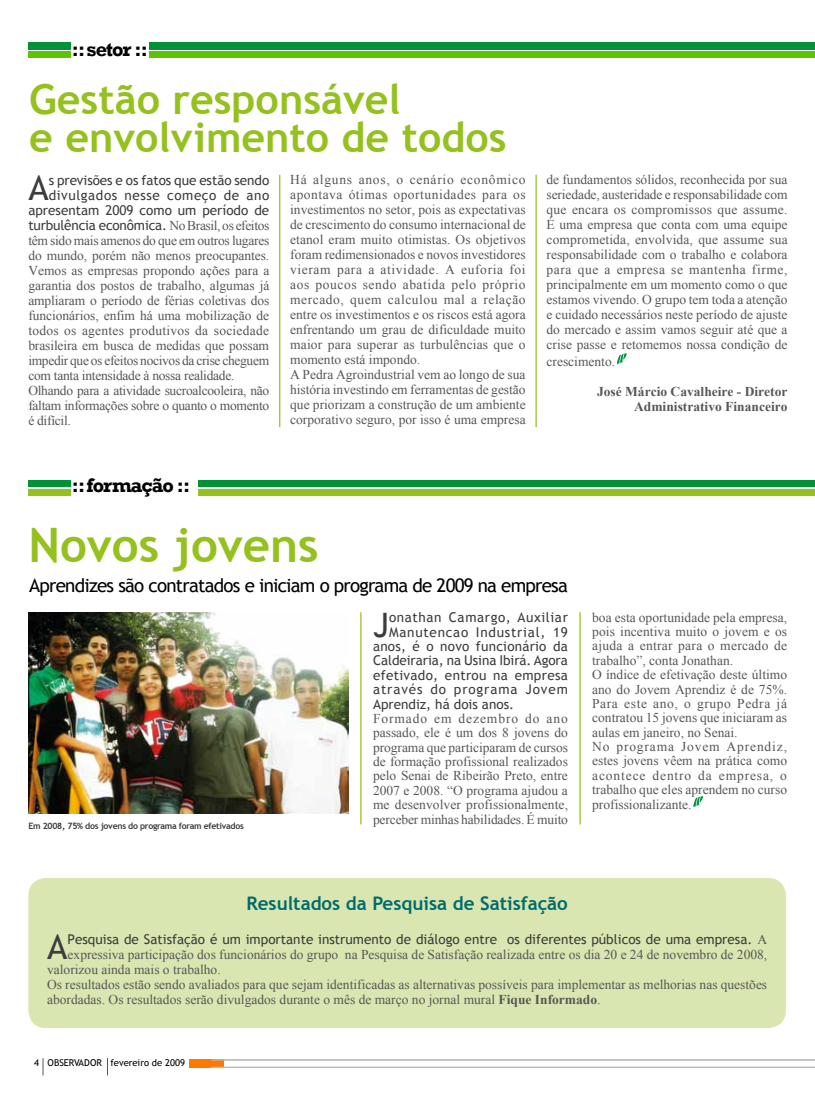
<style>
.page{position:relative;width:815px;height:1099px;background:#fff}
.page>*{position:absolute;margin:0;border:0;box-sizing:border-box;transform-origin:0 0}
.t1{font:700 47.5px "Trebuchet MS";color:#95c11f}
.t2{font:700 41.25px/37.5px "Trebuchet MS";color:#95c11f}
.t3{font:34.5px "Trebuchet MS";color:#3c3c3b}
.t4{font:33.62px "Trebuchet MS";color:#3c3c3b}
.t5{font:700 20px "Rockwell";letter-spacing:-.05em;color:#000}
.t6{font:18.75px "Trebuchet MS";letter-spacing:-.04em;color:#000}
.t7{font:700 18.75px "Trebuchet MS";color:#006b6d}
.t8{font:13.5px/15px "Times New Roman";color:#575756}
.t9{font:13.5px/15px "Trebuchet MS";color:#3c3c3b;text-align:right}
.t10{font:700 13.5px/15px "Times New Roman";color:#575756;text-align:right}
.t11{font:13.5px "Trebuchet MS";letter-spacing:.025em;color:#3c3c3b}
.t12{font:13.5px "Trebuchet MS";letter-spacing:.045em;color:#3c3c3b}
.t13{font:13.5px "Trebuchet MS";letter-spacing:.055em;color:#3c3c3b}
.t14{font:13.5px "Trebuchet MS";letter-spacing:.065em;color:#3c3c3b}
.t15{font:9.5px "Trebuchet MS";color:#000}
.t16{font:700 8.75px "Trebuchet MS";letter-spacing:-.03em;color:#3c3c3b}
.s1{font-family:"Times New Roman";color:#575756}
.s2{font-weight:700}
</style>
<div class="page">
<div style="left:189px;top:1059px;width:35px;height:8px;background:#ff7900"></div>
<svg style="left:43px;top:1058px;width:1px;height:17px"></svg>
<svg style="left:107px;top:1058px;width:1px;height:17px"></svg>
<hr style="left:211px;top:1066px;width:604px;height:1px;background:#bcbcbc">
<hr style="left:211px;top:1059px;width:604px;height:1px;background:#bcbcbc">
<div style="left:28px;top:43px;width:787px;height:7px;background:#009335"></div>
<div style="left:28px;top:52px;width:787px;height:6px;background:#60c300"></div>
<div style="left:71px;top:40px;width:78px;height:23px;background:#fff"></div>
<img style="left:29px;top:612px;width:320px;height:201px">
<hr style="left:360px;top:612px;width:2px;height:212px;background:#95c11f">
<hr style="left:579px;top:612px;width:2px;height:212px;background:#95c11f">
<div style="left:28px;top:480px;width:787px;height:7px;background:#009335"></div>
<div style="left:28px;top:489px;width:787px;height:7px;background:#95c11f"></div>
<div style="left:71px;top:477px;width:126px;height:22px;background:#fff"></div>
<hr style="left:279px;top:175px;width:1px;height:252px;background:#95c11f">
<hr style="left:535px;top:175px;width:2px;height:252px;background:#95c11f">
<svg style="left:617px;top:353px;width:10px;height:11px"></svg>
<div style="left:28px;top:877px;width:758px;height:151px;background:#d9e6b1;border-radius:18px"></div>
<svg style="left:693px;top:796px;width:10px;height:11px"></svg>
<h3 class="t5" style="left:72px;top:37px;width:77px">:: setor ::</h3>
<h2 class="t2" style="left:29px;top:81px;width:479px">Gestão responsável<br>e envolvimento de todos</h2>
<h3 class="t3" style="left:28px;top:167px;width:22px">A</h3>
<p class="t8" style="left:290px;top:172px;width:237px">Há alguns anos, o cenário econômico apontava ótimas oportunidades para os investimentos no setor, pois as expectativas de crescimento do consumo internacional de etanol eram muito otimistas. Os objetivos foram redimensionados e novos investidores vieram para a atividade. A euforia foi aos poucos sendo abatida pelo próprio mercado, quem calculou mal a relação entre os investimentos e os riscos está agora enfrentando um grau de dificuldade muito maior para superar as turbulências que o momento está impondo.<br>A Pedra Agroindustrial vem ao longo de sua história investindo em ferramentas de gestão que priorizam a construção de um ambiente corporativo seguro, por isso é uma empresa</p>
<p class="t9" style="left:28px;top:173px;width:242px">s previsões e os fatos que estão sendo divulgados nesse começo de ano apresentam 2009 como um período de turbulência econômica. <span class="s1">No Brasil, os efeitos</span></p>
<p class="t8" style="left:28px;top:232px;width:243px">têm sido mais amenos do que em outros lugares do mundo, porém não menos preocupantes.<br>Vemos as empresas propondo ações para a garantia dos postos de trabalho, algumas já ampliaram o período de férias coletivas dos funcionários, enfim há uma mobilização de todos os agentes produtivos da sociedade brasileira em busca de medidas que possam impedir que os efeitos nocivos da crise cheguem com tanta intensidade à nossa realidade.<br>Olhando para a atividade sucroalcooleira, não faltam informações sobre o quanto o momento é difícil.</p>
<h3 class="t5" style="left:72px;top:473px;width:120px">:: formação ::</h3>
<p class="t8" style="left:547px;top:172px;width:243px;text-align:justify">de fundamentos sólidos, reconhecida por sua seriedade, austeridade e responsabilidade com que encara os compromissos que assume.<br>É uma empresa que conta com uma equipe comprometida, envolvida, que assume sua responsabilidade com o trabalho e colabora para que a empresa se mantenha firme, principalmente em um momento como o que estamos vivendo. O grupo tem toda a atenção e cuidado necessários neste período de ajuste do mercado e assim vamos seguir até que a crise passe e retomemos nossa condição de</p>
<p class="t8" style="left:547px;top:353px;width:70px">crescimento.</p>
<p class="t10" style="left:597px;top:383px;width:192px">José Márcio Cavalheire - Diretor<br>Administrativo Financeiro</p>
<h1 class="t1" style="left:28px;top:515px;width:292px">Novos jovens</h1>
<h3 class="t6" style="left:29px;top:574px;width:540px">Aprendizes são contratados e iniciam o programa de 2009 na empresa</h3>
<h3 class="t4" style="left:373px;top:605px;width:18px">J</h3>
<p class="t12" style="left:389px;top:609px;width:180px">onathan Camargo, Auxiliar</p>
<p class="t13" style="left:389px;top:624px;width:180px">Manutencao Industrial, 19</p>
<p class="t9" style="left:373px;top:639px;width:196px">anos, é o novo funcionário da</p>
<p class="t9" style="left:373px;top:653px;width:196px">Caldeiraria, na Usina Ibirá. Agora</p>
<p class="t11" style="left:373px;top:667px;width:196px">efetivado, entrou na empresa</p>
<p class="t14" style="left:373px;top:681px;width:196px">através do programa Jovem</p>
<p class="t9" style="left:373px;top:696px;width:143px">Aprendiz, há dois anos.</p>
<p class="t8" style="left:373px;top:711px;width:196px;line-height:14.4px;text-align:justify">Formado em dezembro do ano passado, ele é um dos 8 jovens do programa que participaram de cursos de formação profissional realizados pelo Senai de Ribeirão Preto, entre 2007 e 2008. “O programa ajudou a me desenvolver profissionalmente, perceber minhas habilidades. É muito</p>
<p class="t16" style="left:28px;top:820px;width:217px">Em 2008, 75% dos jovens do programa foram efetivados</p>
<p class="t8" style="left:592px;top:609px;width:196px;line-height:14.4px">boa esta oportunidade pela empresa, pois incentiva muito o jovem e os ajuda a entrar para o mercado de trabalho”, conta Jonathan.<br>O índice de efetivação deste último ano do Jovem Aprendiz é de 75%.<br>Para este ano, o grupo Pedra já contratou 15 jovens que iniciaram as aulas em janeiro, no Senai.<br>No programa Jovem Aprendiz, estes jovens vêem na prática como acontece dentro da empresa, o trabalho que eles aprendem no curso profissionalizante.</p>
<h3 class="t7" style="left:246px;top:892px;width:323px">Resultados da Pesquisa de Satisfação</h3>
<h3 class="t3" style="left:47px;top:926px;width:22px">A</h3>
<p class="t9" style="left:68px;top:931px;width:701px">Pesquisa de Satisfação é um importante instrumento de diálogo entre os diferentes públicos de uma empresa. <span class="s1">A</span></p>
<p class="t8" style="left:47px;top:946px;width:722px;text-indent:20px">expressiva participação dos funcionários do grupo na Pesquisa de Satisfação realizada entre os dia 20 e 24 de novembro de 2008, valorizou ainda mais o trabalho.<br>Os resultados estão sendo avaliados para que sejam identificadas as alternativas possíveis para implementar as melhorias nas questões abordadas. Os resultados serão divulgados durante o mês de março no jornal mural <span class="s2">Fique Informado</span>.</p>
<p class="t15" style="left:34px;top:1057px;width:152px">4 OBSERVADOR fevereiro de 2009</p>
</div>
